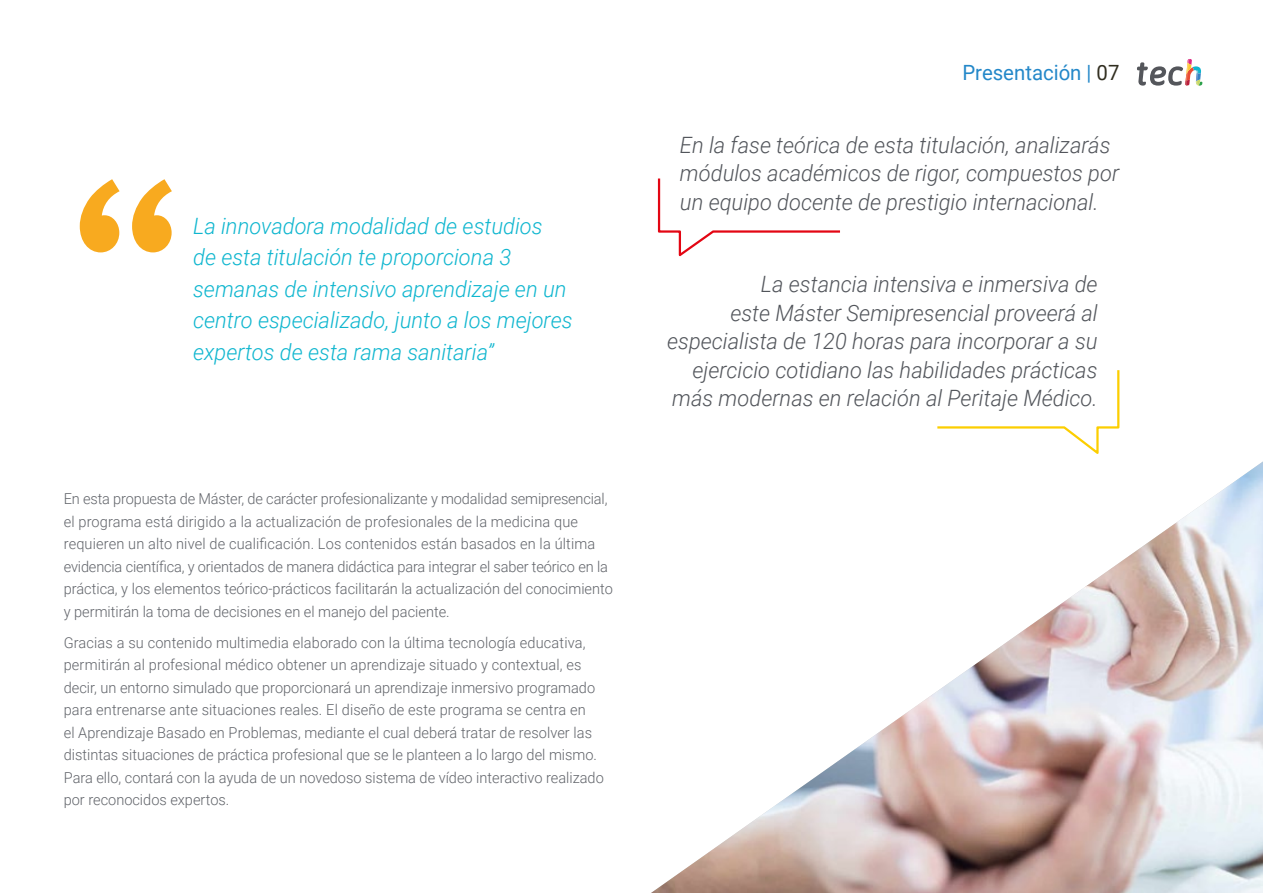
<style>
.page{position:relative;width:1263px;height:893px;background:#fff}
.page>*{position:absolute;margin:0;border:0;box-sizing:border-box;transform-origin:0 0}
.t1{font:italic 300 22.5px/28.5px "Roboto";color:#52555b;text-align:right}
.t2{font:italic 300 22.5px/31.5px "Roboto";color:#0fb6cf}
.t3{font:21px "Roboto";color:#2488c9}
.t4{font:300 15px/22.5px "Roboto";color:#61646a}
.s1{color:#312e20}
</style>
<div class="page">
<img style="left:651px;top:461px;width:612px;height:432px">
<svg style="left:937px;top:370px;width:183px;height:84px"></svg>
<svg style="left:80px;top:179px;width:92px;height:73px"></svg>
<svg style="left:657px;top:178px;width:183px;height:79px"></svg>
<svg style="left:1137px;top:59px;width:65px;height:27px"></svg>
<h1 class="t2" style="left:193px;top:209px;width:381px">La innovadora modalidad de estudios<br>de esta titulación te proporciona 3 semanas de intensivo aprendizaje en un centro especializado, junto a los mejores expertos de esta rama sanitaria”</h1>
<p class="t4" style="left:64px;top:487px;width:550px">En esta propuesta de Máster, de carácter profesionalizante y modalidad semipresencial, el programa está dirigido a la actualización de profesionales de la medicina que requieren un alto nivel de cualificación. Los contenidos están basados en la última evidencia científica, y orientados de manera didáctica para integrar el saber teórico en la práctica, y los elementos teórico-prácticos facilitarán la actualización del conocimiento y permitirán la toma de decisiones en el manejo del paciente.</p>
<p class="t4" style="left:64px;top:631px;width:541px">Gracias a su contenido multimedia elaborado con la última tecnología educativa, permitirán al profesional médico obtener un aprendizaje situado y contextual, es decir, un entorno simulado que proporcionará un aprendizaje inmersivo programado para entrenarse ante situaciones reales. El diseño de este programa se centra en<br>el Aprendizaje Basado en Problemas, mediante el cual deberá tratar de resolver las distintas situaciones de práctica profesional que se le planteen a lo largo del mismo.<br>Para ello, contará con la ayuda de un novedoso sistema de vídeo interactivo realizado por reconocidos expertos.</p>
<h2 class="t3" style="left:962px;top:57px;width:159px">Presentación | <span class="s1">07</span></h2>
<h1 class="t1" style="left:680px;top:130px;width:441px;text-align:left">En la fase teórica de esta titulación, analizarás módulos académicos de rigor, compuestos por un equipo docente de prestigio internacional.</h1>
<h1 class="t1" style="left:667px;top:269px;width:432px">La estancia intensiva e inmersiva de<br>este Máster Semipresencial proveerá al especialista de 120 horas para incorporar a su ejercicio cotidiano las habilidades prácticas más modernas en relación al Peritaje Médico.</h1>
</div>
